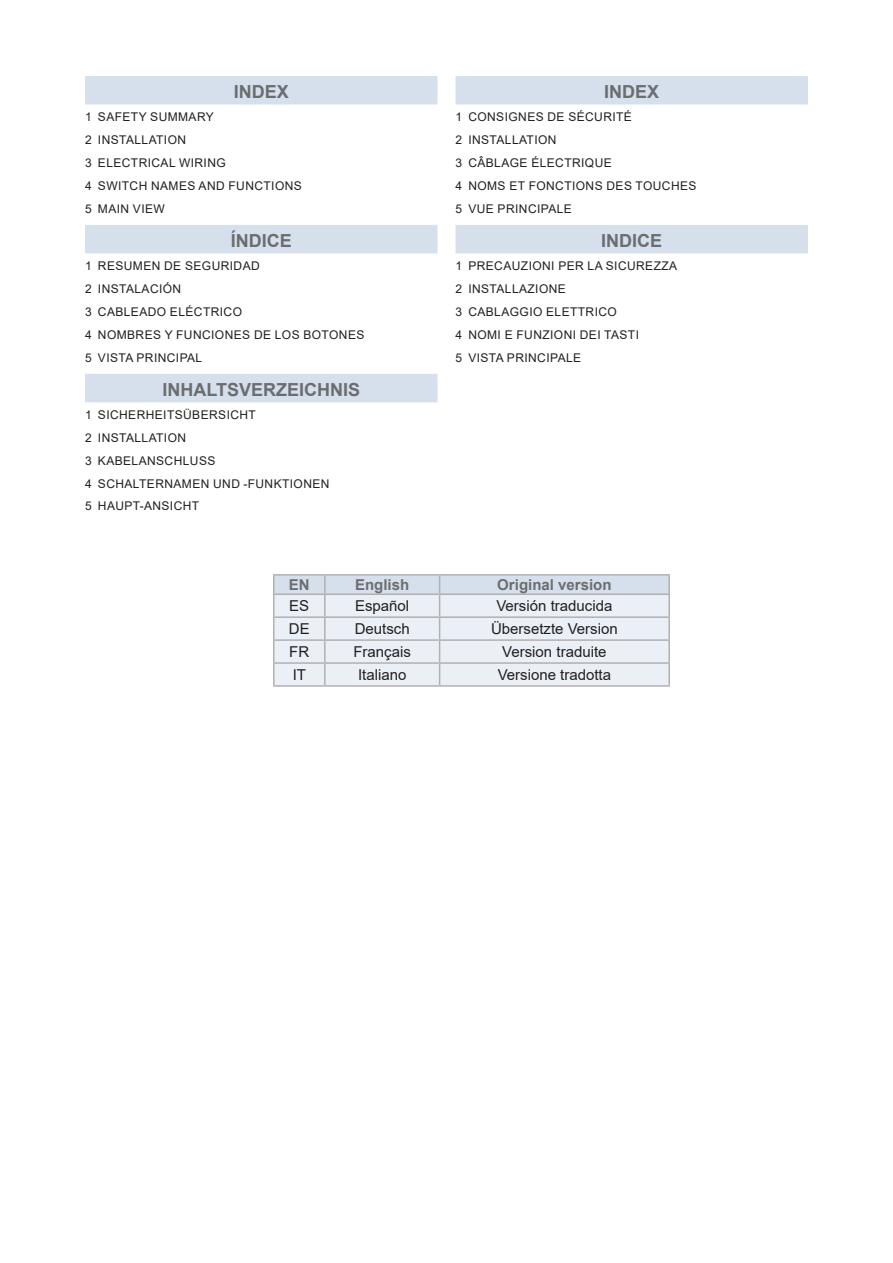
<style>
.page{position:relative;width:893px;height:1263px;background:#fff}
.page>*{position:absolute;margin:0;border:0;box-sizing:border-box;transform-origin:0 0}
.t1{font:700 18px "Arial";color:#6c6d70}
.TABLA_Interior_Centr{font:15px "Arial";color:#231f20}
.TABLA_Cabecera_Centr{font:700 15px "Arial";color:#6c6d70}
.t2{font:12px "Arial";letter-spacing:.035em;color:#231f20}
</style>
<div class="page">
<div style="left:85px;top:76px;width:352px;height:29px;background:#d5e0ec"></div>
<div style="left:85px;top:225px;width:352px;height:28px;background:#d5e0ec"></div>
<div style="left:85px;top:374px;width:352px;height:28px;background:#d5e0ec"></div>
<div style="left:455px;top:76px;width:353px;height:29px;background:#d5e0ec"></div>
<div style="left:455px;top:225px;width:353px;height:28px;background:#d5e0ec"></div>
<hr style="left:273px;top:574px;width:52px;height:2px;background:#b2b0b2">
<hr style="left:325px;top:574px;width:115px;height:2px;background:#b2b0b2">
<hr style="left:440px;top:574px;width:230px;height:2px;background:#b2b0b2">
<svg style="left:273px;top:575px;width:397px;height:110px;background:#e2e8ee"></svg>
<hr style="left:668px;top:664px;width:2px;height:21px;background:#b2b0b2">
<hr style="left:273px;top:685px;width:52px;height:2px;background:#b2b0b2">
<hr style="left:325px;top:685px;width:115px;height:2px;background:#b2b0b2">
<hr style="left:440px;top:685px;width:230px;height:2px;background:#b2b0b2">
<p class="t1" style="left:234px;top:79px;width:57px">INDEX</p>
<p class="t2" style="left:85px;top:109px;width:130px">1 SAFETY SUMMARY</p>
<p class="t2" style="left:85px;top:131px;width:103px">2 INSTALLATION</p>
<p class="t2" style="left:85px;top:154px;width:142px">3 ELECTRICAL WIRING</p>
<p class="t2" style="left:85px;top:177px;width:218px">4 SWITCH NAMES AND FUNCTIONS</p>
<p class="t2" style="left:85px;top:200px;width:81px">5 MAIN VIEW</p>
<p class="t1" style="left:231px;top:228px;width:63px">ÍNDICE</p>
<p class="t2" style="left:85px;top:257px;width:176px">1 RESUMEN DE SEGURIDAD</p>
<p class="t2" style="left:85px;top:280px;width:98px">2 INSTALACIÓN</p>
<p class="t2" style="left:85px;top:303px;width:158px">3 CABLEADO ELÉCTRICO</p>
<p class="t2" style="left:85px;top:326px;width:281px">4 NOMBRES Y FUNCIONES DE LOS BOTONES</p>
<p class="t2" style="left:85px;top:349px;width:119px">5 VISTA PRINCIPAL</p>
<p class="t1" style="left:162px;top:377px;width:199px">INHALTSVERZEICHNIS</p>
<p class="t2" style="left:85px;top:406px;width:172px">1 SICHERHEITSÜBERSICHT</p>
<p class="t2" style="left:85px;top:429px;width:103px">2 INSTALLATION</p>
<p class="t2" style="left:85px;top:452px;width:132px">3 KABELANSCHLUSS</p>
<p class="t2" style="left:85px;top:475px;width:246px">4 SCHALTERNAMEN UND -FUNKTIONEN</p>
<p class="t2" style="left:85px;top:498px;width:116px">5 HAUPT-ANSICHT</p>
<p class="t1" style="left:604px;top:79px;width:57px">INDEX</p>
<p class="t2" style="left:455px;top:109px;width:178px">1 CONSIGNES DE SÉCURITÉ</p>
<p class="t2" style="left:455px;top:131px;width:103px">2 INSTALLATION</p>
<p class="t2" style="left:455px;top:154px;width:158px">3 CÂBLAGE ÉLECTRIQUE</p>
<p class="t2" style="left:455px;top:177px;width:243px">4 NOMS ET FONCTIONS DES TOUCHES</p>
<p class="t2" style="left:455px;top:200px;width:118px">5 VUE PRINCIPALE</p>
<p class="t1" style="left:601px;top:228px;width:63px">INDICE</p>
<p class="t2" style="left:455px;top:257px;width:223px">1 PRECAUZIONI PER LA SICUREZZA</p>
<p class="t2" style="left:455px;top:280px;width:112px">2 INSTALLAZIONE</p>
<p class="t2" style="left:455px;top:303px;width:163px">3 CABLAGGIO ELETTRICO</p>
<p class="t2" style="left:455px;top:326px;width:185px">4 NOMI E FUNZIONI DEI TASTI</p>
<p class="t2" style="left:455px;top:349px;width:127px">5 VISTA PRINCIPALE</p>
<p class="TABLA_Cabecera_Centr" style="left:289px;top:574px;width:22px">EN</p>
<p class="TABLA_Cabecera_Centr" style="left:355px;top:574px;width:56px">English</p>
<p class="TABLA_Cabecera_Centr" style="left:497px;top:574px;width:116px">Original version</p>
<p class="TABLA_Interior_Centr" style="left:289px;top:596px;width:22px">ES</p>
<p class="TABLA_Interior_Centr" style="left:355px;top:596px;width:56px">Español</p>
<p class="TABLA_Interior_Centr" style="left:496px;top:596px;width:117px">Versión traducida</p>
<p class="TABLA_Interior_Centr" style="left:289px;top:618px;width:22px">DE</p>
<p class="TABLA_Interior_Centr" style="left:355px;top:618px;width:57px">Deutsch</p>
<p class="TABLA_Interior_Centr" style="left:491px;top:618px;width:128px">Übersetzte Version</p>
<p class="TABLA_Interior_Centr" style="left:289px;top:641px;width:21px">FR</p>
<p class="TABLA_Interior_Centr" style="left:353px;top:641px;width:59px">Français</p>
<p class="TABLA_Interior_Centr" style="left:502px;top:641px;width:106px">Version traduite</p>
<p class="TABLA_Interior_Centr" style="left:293px;top:664px;width:15px">IT</p>
<p class="TABLA_Interior_Centr" style="left:358px;top:664px;width:50px">Italiano</p>
<p class="TABLA_Interior_Centr" style="left:498px;top:664px;width:115px">Versione tradotta</p>
</div>
